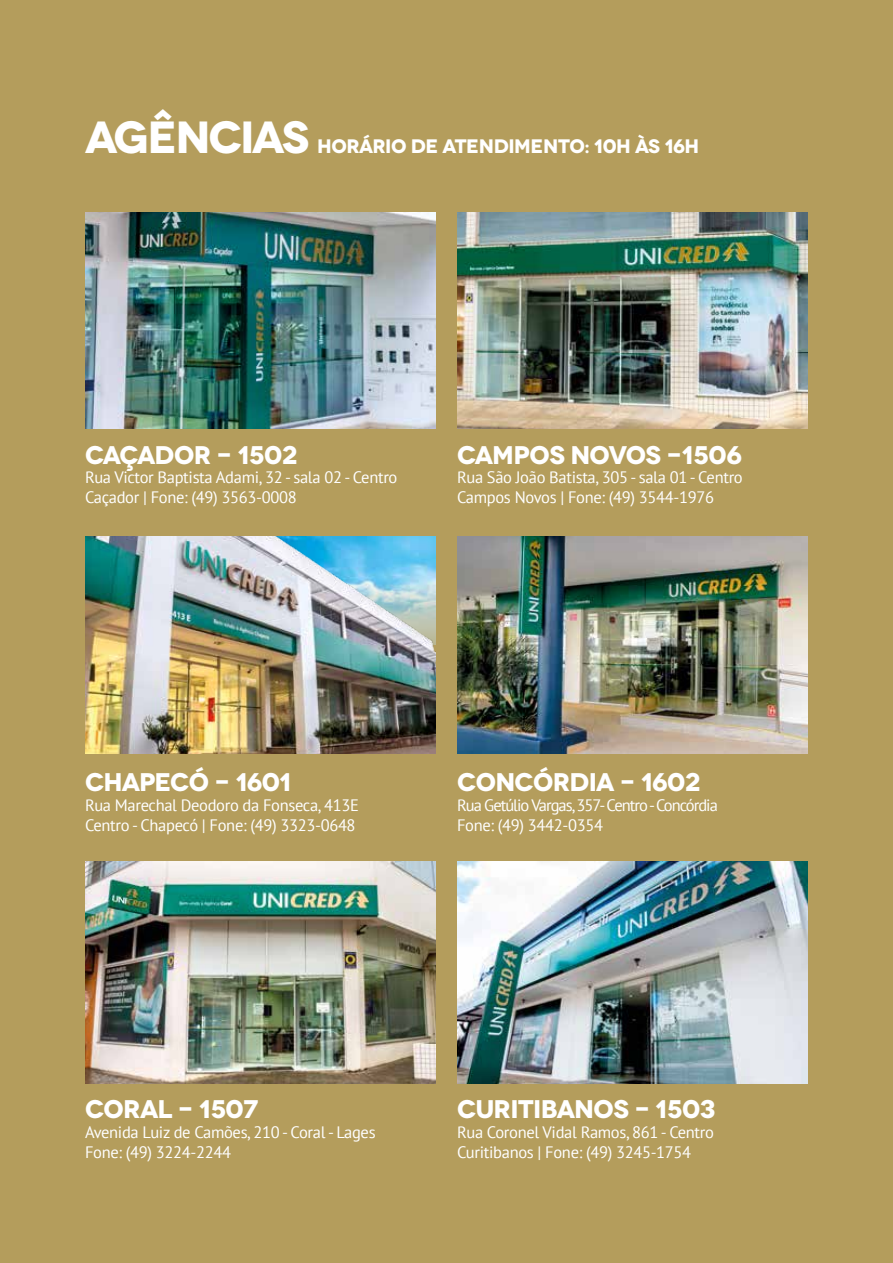
<style>
.page{position:relative;width:893px;height:1263px;background:#b49d5c}
.page>*{position:absolute;margin:0;border:0;box-sizing:border-box;transform-origin:0 0}
.t1{font:700 45px "Novecentowide";letter-spacing:-.05em;color:#fff}
.t2{font:700 25.5px "Novecentowide";letter-spacing:-.025em;color:#fff}
.t3{font:700 19.5px "Novecentowide";letter-spacing:-.02em;color:#fff}
.t4{font:16.5px/19.8px "PT Sans";letter-spacing:-.02em;color:#fff}
.t5{font:16.5px/19.8px "PT Sans";letter-spacing:-.06em;color:#fff}
</style>
<div class="page">
<img style="left:85px;top:212px;width:351px;height:217px">
<img style="left:85px;top:536px;width:351px;height:217px">
<img style="left:85px;top:862px;width:351px;height:222px">
<img style="left:458px;top:212px;width:350px;height:217px">
<img style="left:458px;top:536px;width:350px;height:217px">
<img style="left:458px;top:862px;width:350px;height:222px">
<h1 class="t1" style="left:85px;top:109px;width:226px">AGÊNCIAS</h1>
<p class="t3" style="left:317px;top:134px;width:384px">HORÁRIO DE ATENDIMENTO: 10H ÀS 16H</p>
<h2 class="t2" style="left:85px;top:439px;width:214px">CAÇADOR - 1502</h2>
<p class="t4" style="left:85px;top:467px;width:314px">Rua Victor Baptista Adami, 32 - sala 02 - Centro<br>Caçador | Fone: (49) 3563-0008</p>
<h2 class="t2" style="left:457px;top:439px;width:286px">CAMPOS NOVOS -1506</h2>
<p class="t4" style="left:457px;top:467px;width:287px">Rua São João Batista, 305 - sala 01 - Centro<br>Campos Novos | Fone: (49) 3544-1976</p>
<h2 class="t2" style="left:85px;top:766px;width:207px">CHAPECÓ - 1601</h2>
<p class="t4" style="left:85px;top:795px;width:275px">Rua Marechal Deodoro da Fonseca, 413E<br>Centro - Chapecó | Fone: (49) 3323-0648</p>
<h2 class="t2" style="left:457px;top:766px;width:245px">CONCÓRDIA - 1602</h2>
<p class="t5" style="left:457px;top:795px;width:262px">Rua Getúlio Vargas, 357- Centro - Concórdia<br>Fone: (49) 3442-0354</p>
<h2 class="t2" style="left:85px;top:1093px;width:175px">CORAL - 1507</h2>
<p class="t4" style="left:85px;top:1122px;width:292px">Avenida Luiz de Camões, 210 - Coral - Lages<br>Fone: (49) 3224-2244</p>
<h2 class="t2" style="left:457px;top:1093px;width:260px">CURITIBANOS - 1503</h2>
<p class="t4" style="left:457px;top:1122px;width:258px">Rua Coronel Vidal Ramos, 861 - Centro<br>Curitibanos | Fone: (49) 3245-1754</p>
</div>
